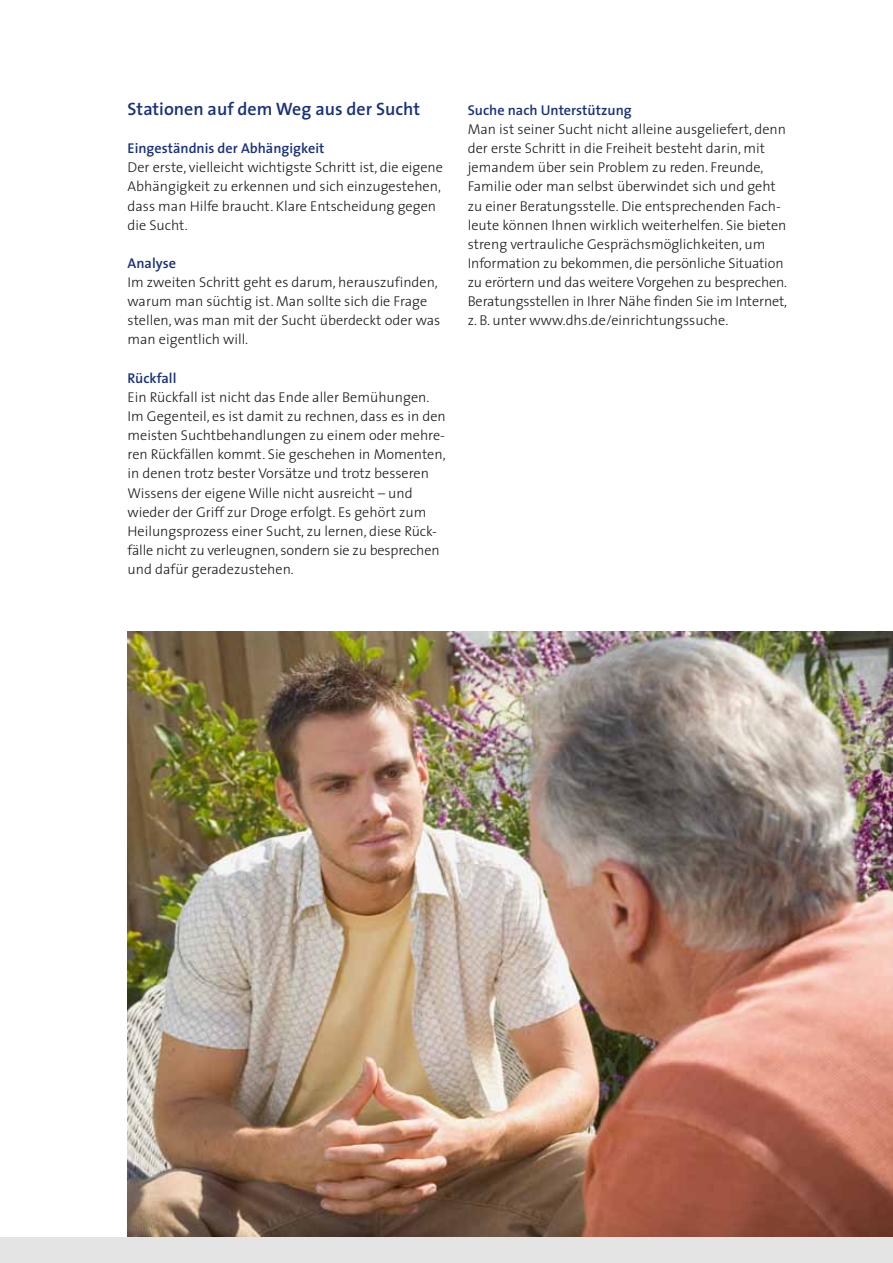
<style>
.page{position:relative;width:893px;height:1263px;background:#fff}
.page>*{position:absolute;margin:0;border:0;box-sizing:border-box;transform-origin:0 0}
.t1{font:600 18px "The Sans";color:#18317b}
.t2{font:300 14.25px/19.2px "The Sans";color:#1a1a18}
.t3{font:600 14.25px "The Sans";color:#18317b}
</style>
<div class="page">
<img style="left:128px;top:631px;width:765px;height:606px">
<div style="left:0;top:1237px;width:893px;height:26px;background:#e4e4e4"></div>
<p class="t1" style="left:128px;top:94px;width:294px">Stationen auf dem Weg aus der Sucht</p>
<p class="t3" style="left:128px;top:136px;width:198px">Eingeständnis der Abhängigkeit</p>
<p class="t2" style="left:128px;top:157px;width:317px">Der erste, vielleicht wichtigste Schritt ist, die eigene Abhängigkeit zu erkennen und sich einzugestehen, dass man Hilfe braucht. Klare Entscheidung gegen die Sucht.</p>
<p class="t3" style="left:128px;top:251px;width:50px">Analyse</p>
<p class="t2" style="left:128px;top:272px;width:314px">Im zweiten Schritt geht es darum, herauszufinden, warum man süchtig ist. Man sollte sich die Frage stellen, was man mit der Sucht überdeckt oder was man eigentlich will.</p>
<p class="t3" style="left:128px;top:366px;width:50px">Rückfall</p>
<p class="t2" style="left:128px;top:387px;width:320px">Ein Rückfall ist nicht das Ende aller Bemühungen.<br>Im Gegenteil, es ist damit zu rechnen, dass es in den meisten Suchtbehandlungen zu einem oder mehre&shy;ren Rückfällen kommt. Sie geschehen in Momenten, in denen trotz bester Vorsätze und trotz besseren Wissens der eigene Wille nicht ausreicht – und wieder der Griff zur Droge erfolgt. Es gehört zum Heilungsprozess einer Sucht, zu lernen, diese Rück&shy;fälle nicht zu verleugnen, sondern sie zu besprechen und dafür geradezustehen.</p>
<p class="t3" style="left:468px;top:98px;width:166px">Suche nach Unterstützung</p>
<p class="t2" style="left:468px;top:119px;width:321px">Man ist seiner Sucht nicht alleine ausgeliefert, denn der erste Schritt in die Freiheit besteht darin, mit jemandem über sein Problem zu reden. Freunde, Familie oder man selbst überwindet sich und geht zu einer Beratungsstelle. Die entsprechenden Fach&shy;leute können Ihnen wirklich weiterhelfen. Sie bieten streng vertrauliche Gesprächsmöglichkeiten, um Information zu bekommen, die persönliche Situation zu erörtern und das weitere Vorgehen zu besprechen.<br>Beratungsstellen in Ihrer Nähe finden Sie im Internet, z. B. unter www.dhs.de/einrichtungssuche.</p>
</div>
